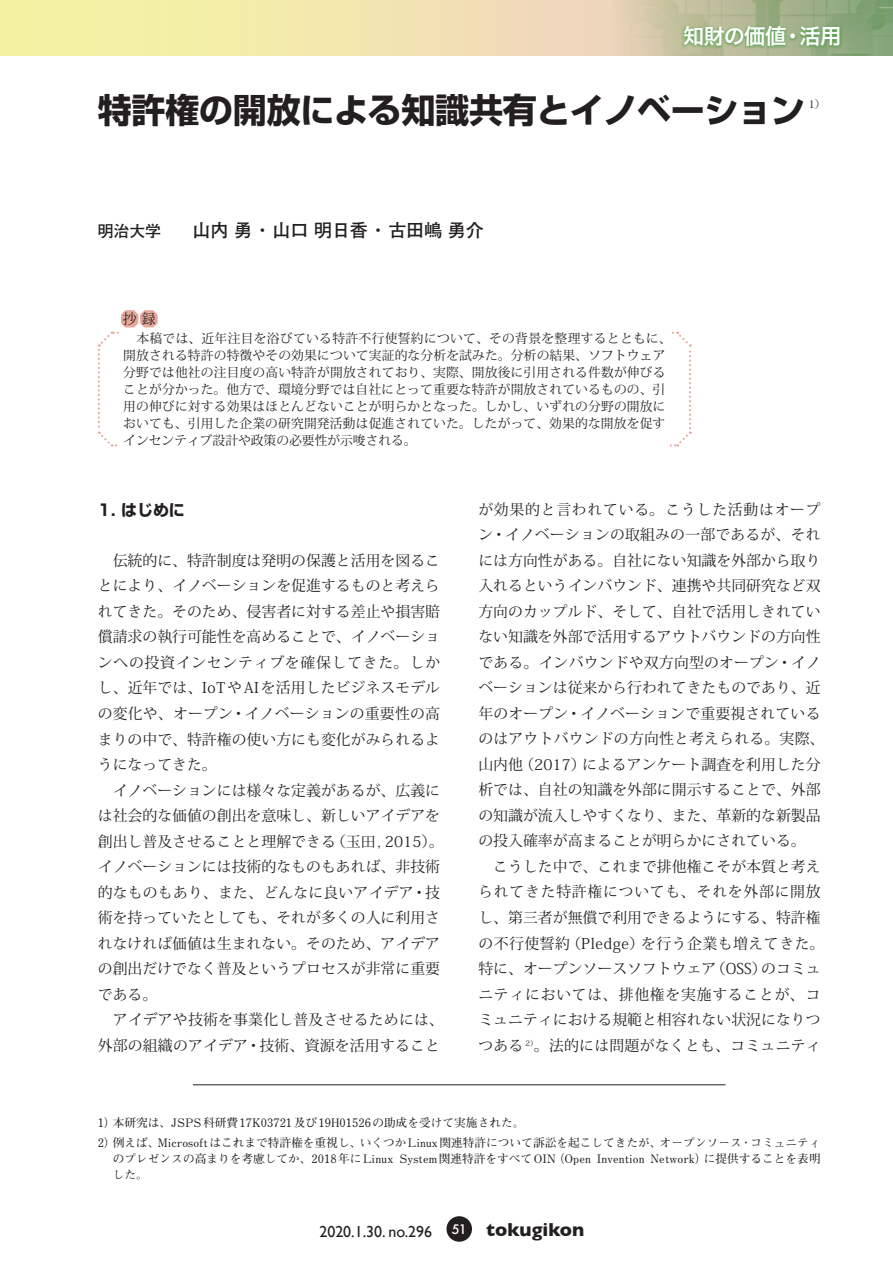
<style>
.page{position:relative;width:893px;height:1263px;background:#fff}
.page>*{position:absolute;margin:0;border:0;box-sizing:border-box;transform-origin:0 0}
.t1{font:700 34.05px "Shin Go Pro";letter-spacing:-.01em;color:#231f20}
.t2{font:21.3px "Hiragino Sans W6";letter-spacing:-.035em;color:#fff}
.t3{font:700 18px "Futo Go B101 Pro";letter-spacing:-.01em;color:#231f20}
.t4{font:15.9px "Gill Sans";color:#231f20}
.t5{font:700 15.9px "Shin Go Pro";color:#231f20}
.t6{font:14.85px/25.5px "Koz Min Pro";color:#231f20}
.t7{font:13.8px "Koz Min Pro";color:#231f20}
.t8{font:12.75px/17px "Koz Min Pro";letter-spacing:.015em;color:#231f20}
.t9{font:700 11.7px/19.4px "Futo Min A101 Pro";color:#231f20}
.t10{font:10.65px "Koz Min Pro";color:#231f20}
.s1{font-size:15.9px}
.s2{font-weight:700;font-size:19.2px}
</style>
<div class="page">
<div style="left:446px;top:1216px;width:26px;height:26px;background:#231f20;border-radius:50%"></div>
<svg style="left:0;top:0;width:608px;height:55px;background:#f2e7ad"></svg>
<img style="left:608px;top:0;width:285px;height:55px">
<svg style="left:680px;top:23px;width:163px;height:27px;background:#87ac74"></svg>
<svg style="left:97px;top:310px;width:594px;height:137px"></svg>
<hr style="left:193px;top:1084px;width:532px;height:1px;background:#231f20">
<h2 class="t2" style="left:683px;top:17px;width:160px">知財の価値・活用</h2>
<h1 class="t1" style="left:98px;top:84px;width:708px">特許権の開放による知識共有とイノベーション</h1>
<p class="t10" style="left:809px;top:96px;width:18px">1）</p>
<p class="t3" style="left:98px;top:216px;width:388px"><span class="s1">明治大学　　</span>山内 勇 ・ 山口 明日香 ・ 古田嶋 勇介</p>
<p class="t7" style="left:123px;top:309px;width:34px">抄録</p>
<p class="t8" style="left:123px;top:329px;width:550px">　本稿では、近年注目を浴びている特許不行使誓約について、その背景を整理するとともに、開放される特許の特徴やその効果について実証的な分析を試みた。分析の結果、ソフトウェア分野では他社の注目度の高い特許が開放されており、実際、開放後に引用される件数が伸びることが分かった。他方で、環境分野では自社にとって重要な特許が開放されているものの、引用の伸びに対する効果はほとんどないことが明らかとなった。しかし、いずれの分野の開放においても、引用した企業の研究開発活動は促進されていた。したがって、効果的な開放を促すインセンティブ設計や政策の必要性が示唆される。</p>
<p class="t5" style="left:98px;top:497px;width:89px">1. はじめに</p>
<p class="t6" style="left:98px;top:547px;width:348px">　伝統的に、特許制度は発明の保護と活用を図ることにより、イノベーションを促進するものと考えられてきた。そのため、侵害者に対する差止や損害賠償請求の執行可能性を高めることで、イノベーションへの投資インセンティブを確保してきた。しかし、近年では、IoTやAIを活用したビジネスモデルの変化や、オープン・イノベーションの重要性の高まりの中で、特許権の使い方にも変化がみられるようになってきた。<br>　イノベーションには様々な定義があるが、広義には社会的な価値の創出を意味し、新しいアイデアを創出し普及させることと理解できる（玉田, 2015）。イノベーションには技術的なものもあれば、非技術的なものもあり、また、どんなに良いアイデア・技術を持っていたとしても、それが多くの人に利用されなければ価値は生まれない。そのため、アイデアの創出だけでなく普及というプロセスが非常に重要である。<br>　アイデアや技術を事業化し普及させるためには、外部の組織のアイデア・技術、資源を活用すること</p>
<p class="t6" style="left:478px;top:496px;width:348px">が効果的と言われている。こうした活動はオープン・イノベーションの取組みの一部であるが、それには方向性がある。自社にない知識を外部から取り入れるというインバウンド、連携や共同研究など双方向のカップルド、そして、自社で活用しきれていない知識を外部で活用するアウトバウンドの方向性である。インバウンドや双方向型のオープン・イノベーションは従来から行われてきたものであり、近年のオープン・イノベーションで重要視されているのはアウトバウンドの方向性と考えられる。実際、山内他（2017）によるアンケート調査を利用した分析では、自社の知識を外部に開示することで、外部の知識が流入しやすくなり、また、革新的な新製品の投入確率が高まることが明らかにされている。<br>　こうした中で、これまで排他権こそが本質と考えられてきた特許権についても、それを外部に開放し、第三者が無償で利用できるようにする、特許権の不行使誓約（Pledge）を行う企業も増えてきた。特に、オープンソースソフトウェア（OSS）のコミュニティにおいては、排他権を実施することが、コミュニティにおける規範と相容れない状況になりつつある <sup>2）</sup>。法的には問題がなくとも、コミュニティ</p>
<p class="t9" style="left:98px;top:1112px;width:724px">1）本研究は、JSPS科研費17K03721及び19H01526の助成を受けて実施された。<br>2）例えば、Microsoftはこれまで特許権を重視し、いくつかLinux関連特許について訴訟を起こしてきたが、オープンソース・コミュニティ</p>
<p class="t9" style="left:113px;top:1149px;width:709px;line-height:15.9px">のプレゼンスの高まりを考慮してか、2018年にLinux System関連特許をすべてOIN（Open Invention Network）に提供することを表明した。</p>
<p class="t4" style="left:319px;top:1222px;width:266px">2020.1.30. no.296 <sup>51</sup> <span class="s2">tokugikon</span></p>
</div>
